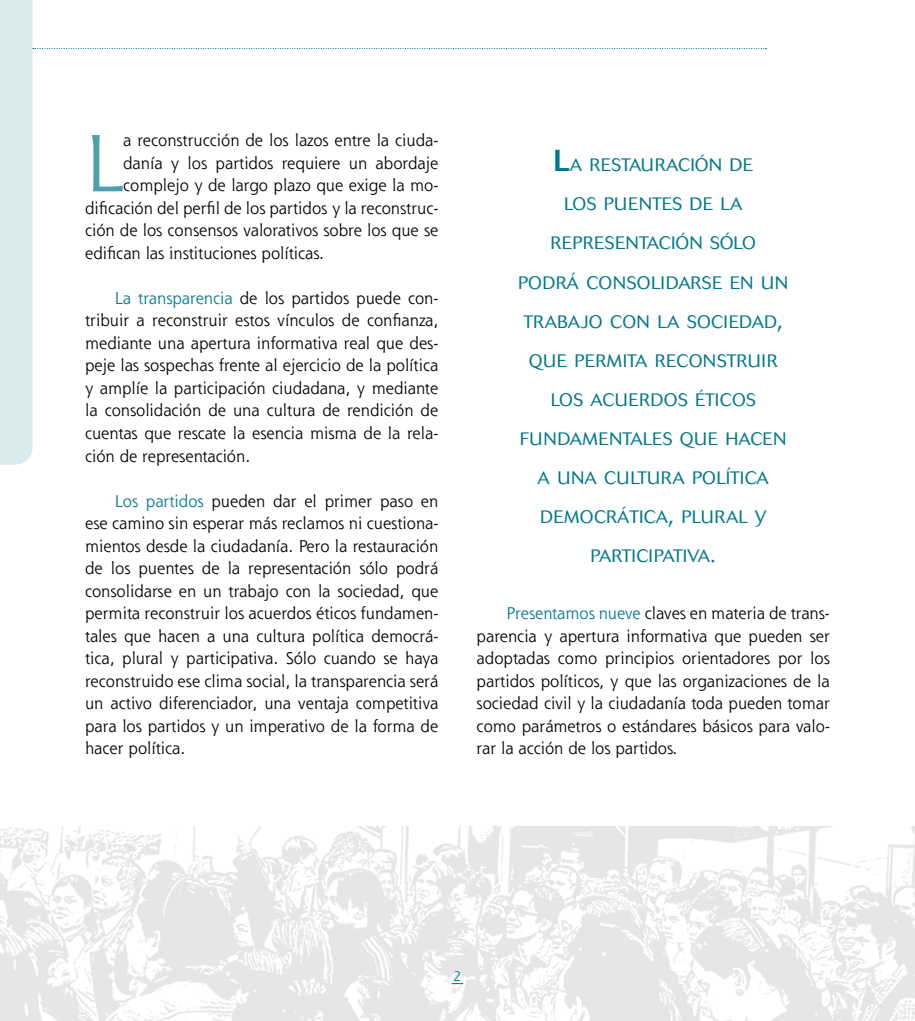
<style>
.page{position:relative;width:915px;height:1021px;background:#fff}
.page>*{position:absolute;margin:0;border:0;box-sizing:border-box;transform-origin:0 0}
.t1{font:79.05px "Shannon";color:#4da0ae}
.t2{font:300 17.85px/39px "Cosmos";letter-spacing:.02em;color:#00788b;text-align:center}
.t3{font:16.5px/22.5px "Shannon";color:#000;text-align:justify}
.t4{font:13.5px "Shannon";color:#00788b}
.s1{color:#00788b}
.s2{font-weight:500;font-size:30px}
.s3{font-size:25.5px}
</style>
<div class="page">
<img style="left:0;top:826px;width:915px;height:194px">
<svg style="left:0;top:0;width:766px;height:465px"></svg>
<svg style="left:451px;top:983px;width:12px;height:1px"></svg>
<h1 class="t1" style="left:85px;top:113px;width:39px">L</h1>
<p class="t3" style="left:123px;top:129px;width:316px">a reconstrucción de los lazos entre la ciuda-</p>
<p class="t3" style="left:123px;top:151px;width:316px">danía y los partidos requiere un abordaje</p>
<p class="t3" style="left:123px;top:174px;width:316px">complejo y de largo plazo que exige la mo-</p>
<p class="t3" style="left:85px;top:196px;width:354px">dificación del perfil de los partidos y la reconstruc-</p>
<p class="t3" style="left:85px;top:219px;width:354px">ción de los consensos valorativos sobre los que se</p>
<p class="t3" style="left:85px;top:241px;width:240px">edifican las instituciones políticas.</p>
<p class="t3" style="left:85px;top:286px;width:354px;text-indent:30px"><span class="s1">La transparencia</span> de los partidos puede con&shy;tribuir a reconstruir estos vínculos de confianza, mediante una apertura informativa real que des&shy;peje las sospechas frente al ejercicio de la política y amplíe la participación ciudadana, y mediante la consolidación de una cultura de rendición de cuentas que rescate la esencia misma de la rela&shy;ción de representación.</p>
<p class="t3" style="left:85px;top:489px;width:354px;text-indent:30px"><span class="s1">Los partidos</span> pueden dar el primer paso en ese camino sin esperar más reclamos ni cuestiona&shy;mientos desde la ciudadanía. Pero la restauración de los puentes de la representación sólo podrá consolidarse en un trabajo con la sociedad, que permita reconstruir los acuerdos éticos fundamen&shy;tales que hacen a una cultura política democrá&shy;tica, plural y participativa. Sólo cuando se haya reconstruido ese clima social, la transparencia será un activo diferenciador, una ventaja competitiva para los partidos y un imperativo de la forma de hacer política.</p>
<p class="t2" style="left:518px;top:146px;width:271px"><span class="s2">L</span>A RESTAURACIÓN DE<br>LOS PUENTES DE LA<br>REPRESENTACIÓN SÓLO<br>PODRÁ CONSOLIDARSE EN UN<br>TRABAJO CON LA SOCIEDAD<span class="s3">,<br></span>QUE PERMITA RECONSTRUIR<br>LOS ACUERDOS ÉTICOS<br>FUNDAMENTALES QUE HACEN<br>A UNA CULTURA POLÍTICA<br>DEMOCRÁTICA<span class="s3">,</span> PLURAL Y<br>PARTICIPATIVA<span class="s3">.</span></p>
<p class="t3" style="left:476px;top:602px;width:354px;text-indent:30px"><span class="s1">Presentamos nueve</span> claves en materia de trans&shy;parencia y apertura informativa que pueden ser adoptadas como principios orientadores por los partidos políticos, y que las organizaciones de la sociedad civil y la ciudadanía toda pueden tomar como parámetros o estándares básicos para valo&shy;rar la acción de los partidos.</p>
<p class="t4" style="left:453px;top:967px;width:9px">2</p>
</div>
